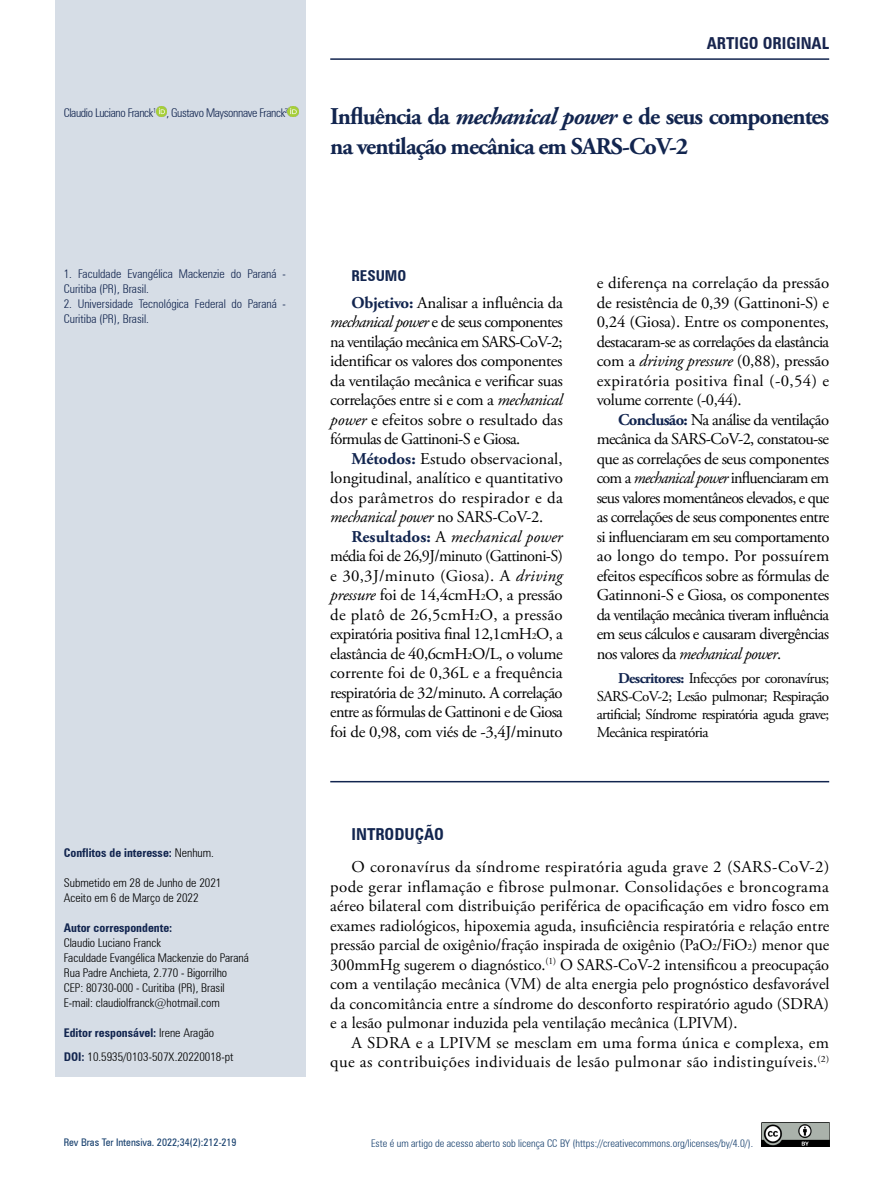
<style>
.page{position:relative;width:893px;height:1191px;background:#fff}
.page>*{position:absolute;margin:0;border:0;box-sizing:border-box;transform-origin:0 0}
.t1{font:700 24px/30px "Adobe Garamond Pro";letter-spacing:-.04em;color:#12254f}
.t2{font:16.5px/19.5px "Adobe Garamond Pro";color:#000;text-align:justify}
.t3{font:16.5px/19.5px "Adobe Garamond Pro";letter-spacing:.025em;color:#000;text-align:right}
.t4{font:700 condensed 16.5px "Zurich BT";color:#18254e}
.t5{font:700 condensed 16.5px "Zurich BT";color:#12254f}
.t6{font:15px/18px "Adobe Garamond Pro";letter-spacing:-.05em;color:#000;text-align:justify}
.t7{font:700 condensed 15px "Zurich BT";color:#12254f}
.t8{font:300 condensed 12px/15px "Zurich BT";color:#000}
.t9{font:300 condensed 12px/15px "Zurich BT";color:#12254f}
.t10{font:700 condensed 12px "Zurich BT";color:#12254f}
.t11{font:300 condensed 12px "Zurich BT";letter-spacing:-.03em;color:#12254f}
.t12{font:300 condensed 10.5px "Zurich BT";color:#163f6d}
.t13{font:condensed 10.5px "Zurich BT";color:#163f6d}
.s1{font-style:italic}
.s2{font-weight:700;color:#12254f}
.s3{font-size:9.6px}
.s4{font-weight:300;color:#000}
</style>
<div class="page">
<div style="left:55px;top:0;width:250px;height:1076px;background:#d5dce6"></div>
<svg style="left:156px;top:106px;width:11px;height:11px"></svg>
<svg style="left:288px;top:106px;width:11px;height:11px"></svg>
<hr style="left:330px;top:781px;width:499px;height:1px;background:#12254f">
<img style="left:761px;top:1122px;width:68px;height:24px">
<hr style="left:330px;top:58px;width:499px;height:2px;background:#12254f">
<p class="t11" style="left:64px;top:105px;width:226px">Claudio Luciano Franck<sup>1</sup> , Gustavo Maysonnave Franck<sup>2</sup></p>
<p class="t4" style="left:707px;top:33px;width:124px">ARTIGO ORIGINAL</p>
<h1 class="t1" style="left:330px;top:102px;width:500px">Influência da <span class="s1">mechanical power</span> e de seus componentes na ventilação mecânica em SARS-CoV-2</h1>
<p class="t9" style="left:64px;top:266px;width:224px">1. Faculdade Evangélica Mackenzie do Paraná -<br>Curitiba (PR), Brasil.</p>
<p class="t9" style="left:64px;top:296px;width:224px">2. Universidade Tecnológica Federal do Paraná -<br>Curitiba (PR), Brasil.</p>
<p class="t2" style="left:330px;top:293px;width:234px;text-indent:21px"><span class="s2">Objetivo:</span> Analisar a influência da <span class="s1">mechanical power</span> e de seus componentes na ventilação mecânica em SARS-CoV-2; identificar os valores dos componentes da ventilação mecânica e verificar suas correlações entre si e com a <span class="s1">mechanical power</span> e efeitos sobre o resultado das fórmulas de Gattinoni-S e Giosa.</p>
<p class="t2" style="left:330px;top:449px;width:234px;text-indent:21px"><span class="s2">Métodos:</span> Estudo observacional, longitudinal, analítico e quantitativo dos parâmetros do respirador e da <span class="s1">mechanical power</span> no SARS-CoV-2.</p>
<p class="t2" style="left:330px;top:527px;width:234px;text-indent:21px"><span class="s2">Resultados:</span> A <span class="s1">mechanical power </span>média foi de 26,9J/minuto (Gattinoni-S) e 30,3J/minuto (Giosa). A <span class="s1">driving pressure</span> foi de 14,4cmH<span class="s3">2</span>O, a pressão de platô de 26,5cmH<span class="s3">2</span>O, a pressão expiratória positiva final 12,1cmH<span class="s3">2</span>O, a elastância de 40,6cmH<span class="s3">2</span>O/L, o volume corrente foi de 0,36L e a frequência respiratória de 32/minuto. A correlação entre as fórmulas de Gattinoni e de Giosa foi de 0,98, com viés de -3,4J/minuto</p>
<p class="t7" style="left:351px;top:266px;width:56px">RESUMO</p>
<p class="t2" style="left:597px;top:274px;width:234px">e diferença na correlação da pressão de resistência de 0,39 (Gattinoni-S) e 0,24 (Giosa). Entre os componentes, destacaram-se as correlações da elastância com a <span class="s1">driving pressure</span> (0,88), pressão expiratória positiva final (-0,54) e volume corrente (-0,44).</p>
<p class="t2" style="left:597px;top:410px;width:234px;text-indent:21px"><span class="s2">Conclusão:</span> Na análise da ventilação mecânica da SARS-CoV-2, constatou-se que as correlações de seus componentes com a <span class="s1">mechanical power</span> influenciaram em seus valores momentâneos elevados, e que as correlações de seus componentes entre si influenciaram em seu comportamento ao longo do tempo. Por possuírem efeitos específicos sobre as fórmulas de Gatinnoni-S e Giosa, os componentes da ventilação mecânica tiveram influência em seus cálculos e causaram divergências nos valores da <span class="s1">mechanical power</span>.</p>
<p class="t6" style="left:597px;top:669px;width:234px;text-indent:21px"><span class="s2">Descritores:</span> Infecções por coronavírus; SARS-CoV-2; Lesão pulmonar; Respiração artificial; Síndrome respiratória aguda grave; Mecânica respiratória</p>
<p class="t10" style="left:64px;top:845px;width:152px">Conflitos de interesse: <span class="s4">Nenhum.</span></p>
<p class="t8" style="left:64px;top:875px;width:159px">Submetido em 28 de Junho de 2021<br>Aceito em 6 de Março de 2022</p>
<p class="t10" style="left:64px;top:920px;width:110px">Autor correspondente:</p>
<p class="t8" style="left:64px;top:935px;width:187px">Claudio Luciano Franck<br>Faculdade Evangélica Mackenzie do Paraná Rua Padre Anchieta, 2.770 - Bigorrilho CEP: 80730-000 - Curitiba (PR), Brasil E-mail: claudiolfranck@hotmail.com</p>
<p class="t10" style="left:64px;top:1025px;width:152px">Editor responsável: <span class="s4">Irene Aragão</span></p>
<p class="t8" style="left:64px;top:1049px;width:171px"><span class="s2">DOI:</span> 10.5935/0103-507X.20220018-pt</p>
<p class="t13" style="left:64px;top:1135px;width:174px">Rev Bras Ter Intensiva. 2022;34(2):212-219</p>
<p class="t5" style="left:352px;top:824px;width:94px">INTRODUÇÃO</p>
<p class="t2" style="left:330px;top:858px;width:501px;text-indent:21px">O coronavírus da síndrome respiratória aguda grave 2 (SARS-CoV-2) pode gerar inflamação e fibrose pulmonar. Consolidações e broncograma aéreo bilateral com distribuição periférica de opacificação em vidro fosco em exames radiológicos, hipoxemia aguda, insuficiência respiratória e relação entre pressão parcial de oxigênio/fração inspirada de oxigênio (PaO<span class="s3">2</span>/FiO<span class="s3">2</span>) menor que 300mmHg sugerem o diagnóstico.<sup>(1)</sup> O SARS-CoV-2 intensificou a preocupação com a ventilação mecânica (VM) de alta energia pelo prognóstico desfavorável da concomitância entre a síndrome do desconforto respiratório agudo (SDRA) e a lesão pulmonar induzida pela ventilação mecânica (LPIVM).</p>
<p class="t3" style="left:330px;top:1033px;width:500px">A SDRA e a LPIVM se mesclam em uma forma única e complexa, em que as contribuições individuais de lesão pulmonar são indistinguíveis.<sup>(2)</sup></p>
<p class="t12" style="left:371px;top:1137px;width:384px">Este é um artigo de acesso aberto sob licença CC BY (https://creativecommons.org/licenses/by/4.0/).</p>
</div>
